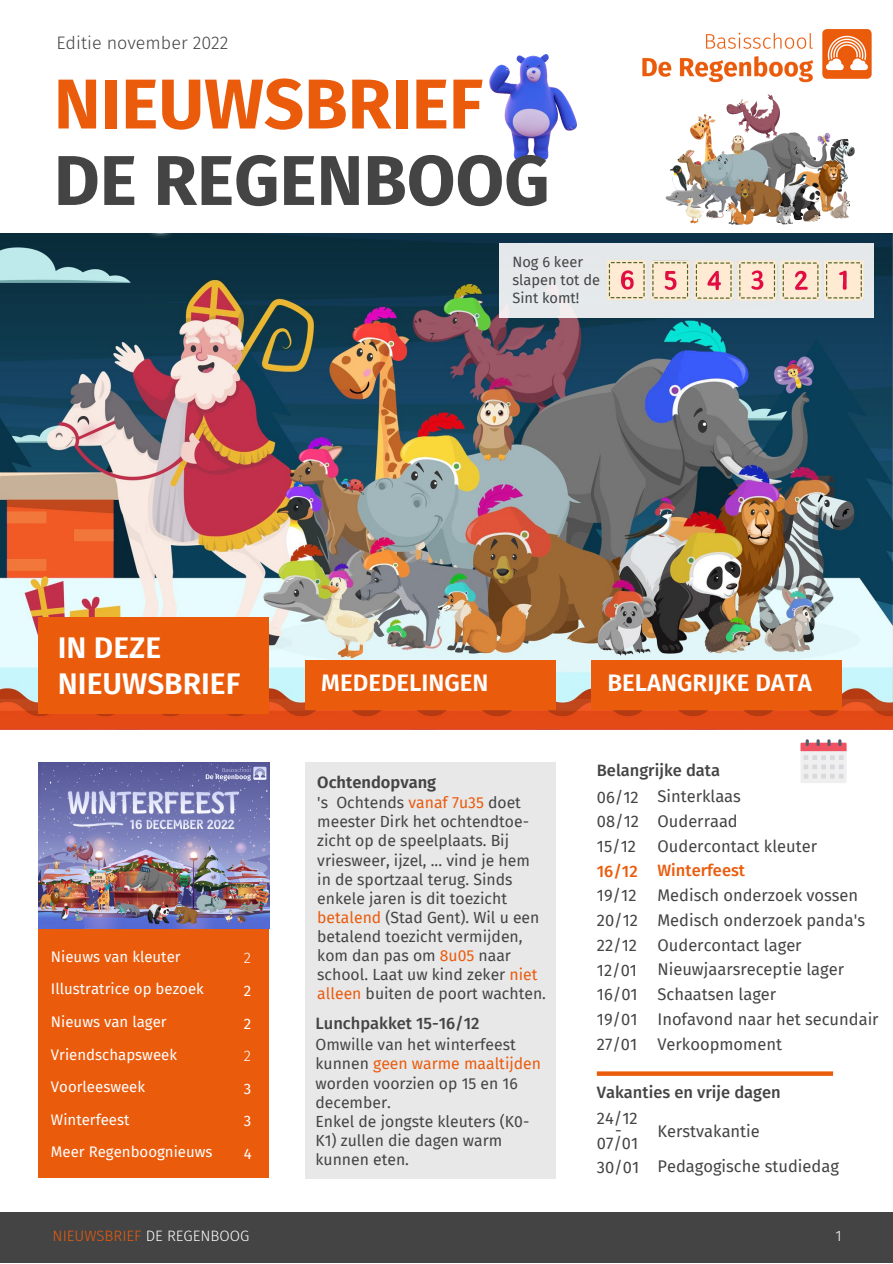
<style>
.page{position:relative;width:893px;height:1264px;background:#fff}
.page>*{position:absolute;margin:0;border:0;box-sizing:border-box;transform-origin:0 0}
.t1{font:700 70.5px "Fira Sans";color:#ea5b0c}
.t2{font:700 70.5px "Fira Sans";color:#444}
.t3{font:600 30px/36px "Fira Sans";color:#fff}
.t4{font:600 24px "Fira Sans";color:#fff}
.t5{font:300 18px "Fira Sans";color:#444}
.t6{font:16.5px/24.8px "Fira Sans";color:#444}
.t7{font:500 16.5px "Fira Sans";color:#444}
.t8{font:500 16.5px "Fira Sans";color:#ea5b0c}
.t9{font:600 16.5px "Fira Sans";color:#444}
.t10{font:15.75px/19px "Fira Sans";color:#444}
.t11{font:15px/32.5px "Fira Sans";color:#fff}
.t12{font:300 15px "Fira Sans";color:#ea5b0c}
.t13{font:300 15px "Fira Sans";color:#fff}
.t14{font:14.55px/18px "Fira Sans";color:#444}
.s1{color:#fff}
.s2{color:#ea5b0c}
</style>
<div class="page">
<img style="left:0;top:234px;width:892px;height:495px">
<img style="left:642px;top:29px;width:230px;height:54px">
<img style="left:665px;top:94px;width:190px;height:131px">
<div style="left:39px;top:617px;width:230px;height:97px;background:#ea5b0c"></div>
<div style="left:305px;top:660px;width:251px;height:49px;background:#ea5b0c"></div>
<div style="left:39px;top:928px;width:230px;height:249px;background:#ea5b0c"></div>
<img style="left:39px;top:762px;width:230px;height:166px">
<div style="left:305px;top:762px;width:251px;height:416px;background:#e8e8e8"></div>
<div style="left:591px;top:660px;width:251px;height:49px;background:#ea5b0c"></div>
<div style="left:0;top:1211px;width:892px;height:51px;background:#444"></div>
<svg style="left:800px;top:739px;width:46px;height:44px;background:#e6cbcf"></svg>
<div style="left:499px;top:243px;width:375px;height:74px;background:#e5e9eb"></div>
<img style="left:489px;top:54px;width:87px;height:106px">
<img style="left:607px;top:260px;width:257px;height:41px">
<svg style="left:596px;top:1071px;width:237px;height:4px"></svg>
<p class="t5" style="left:56px;top:32px;width:173px">Editie november 2022</p>
<h1 class="t1" style="left:54px;top:63px;width:431px">NIEUWSBRIEF</h1>
<h1 class="t2" style="left:54px;top:139px;width:497px">DE REGENBOOG</h1>
<p class="t14" style="left:512px;top:253px;width:89px">Nog 6 keer slapen tot de<br>Sint komt!</p>
<h2 class="t3" style="left:58px;top:630px;width:184px">IN DEZE<br>NIEUWSBRIEF</h2>
<p class="t11" style="left:51px;top:940px;width:163px">Nieuws van kleuter<br>Illustratrice op bezoek<br>Nieuws van lager<br>Vriendschapsweek<br>Voorleesweek<br>Winterfeest<br>Meer Regenboognieuws</p>
<p class="t13" style="left:244px;top:949px;width:9px">2</p>
<p class="t11" style="left:244px;top:974px;width:9px">2<br>2</p>
<p class="t13" style="left:244px;top:1047px;width:9px">2</p>
<p class="t11" style="left:244px;top:1072px;width:9px;text-align:justify">3<br>3<br>4</p>
<p class="t12" style="left:53px;top:1227px;width:198px">NIEUWSBRIEF <span class="s1">DE REGENBOOG</span></p>
<h3 class="t4" style="left:321px;top:669px;width:169px">MEDEDELINGEN</h3>
<h3 class="t4" style="left:607px;top:669px;width:206px">BELANGRIJKE DATA</h3>
<p class="t9" style="left:317px;top:772px;width:120px">Ochtendopvang</p>
<p class="t10" style="left:317px;top:793px;width:230px">'s Ochtends <span class="s2">vanaf 7u35</span> doet meester Dirk het ochtendtoe&shy;zicht op de speelplaats. Bij vriesweer, ijzel, ... vind je hem in de sportzaal terug. Sinds enkele jaren is dit toezicht <span class="s2">betalend</span> (Stad Gent). Wil u een betalend toezicht vermijden, kom dan pas om <span class="s2">8u05</span> naar school. Laat uw kind zeker <span class="s2">niet alleen</span> buiten de poort wachten.</p>
<p class="t7" style="left:315px;top:1013px;width:166px">Lunchpakket 15-16/12</p>
<p class="t10" style="left:315px;top:1035px;width:227px">Omwille van het winterfeest kunnen <span class="s2">geen warme maaltijden </span>worden voorzien op 15 en 16 december.<br>Enkel de jongste kleuters (K0-<br>K1) zullen die dagen warm kunnen eten.</p>
<p class="t7" style="left:596px;top:760px;width:125px">Belangrijke data</p>
<p class="t6" style="left:596px;top:784px;width:44px;text-align:justify">06/12<br>08/12<br>15/12</p>
<p class="t8" style="left:596px;top:861px;width:42px">16/12</p>
<p class="t6" style="left:596px;top:883px;width:43px;text-align:justify">19/12<br>20/12<br>22/12<br>12/01<br>16/01<br>19/01<br>27/01</p>
<p class="t6" style="left:657px;top:784px;width:161px">Sinterklaas<br>Ouderraad<br>Oudercontact kleuter</p>
<p class="t8" style="left:657px;top:861px;width:89px">Winterfeest</p>
<p class="t6" style="left:657px;top:883px;width:223px">Medisch onderzoek vossen<br>Medisch onderzoek panda's<br>Oudercontact lager<br>Nieuwjaarsreceptie lager<br>Schaatsen lager<br>Inofavond naar het secundair<br>Verkoopmoment</p>
<p class="t7" style="left:596px;top:1082px;width:185px">Vakanties en vrije dagen</p>
<p class="t6" style="left:596px;top:1105px;width:44px;text-align:justify">24/12<br>07/01<br>30/01</p>
<p class="t6" style="left:657px;top:1113px;width:183px;line-height:35.5px">Kerstvakantie<br>Pedagogische studiedag</p>
<p class="t6" style="left:615px;top:1117px;width:8px">-</p>
<p class="t13" style="left:835px;top:1227px;width:8px">1</p>
</div>
